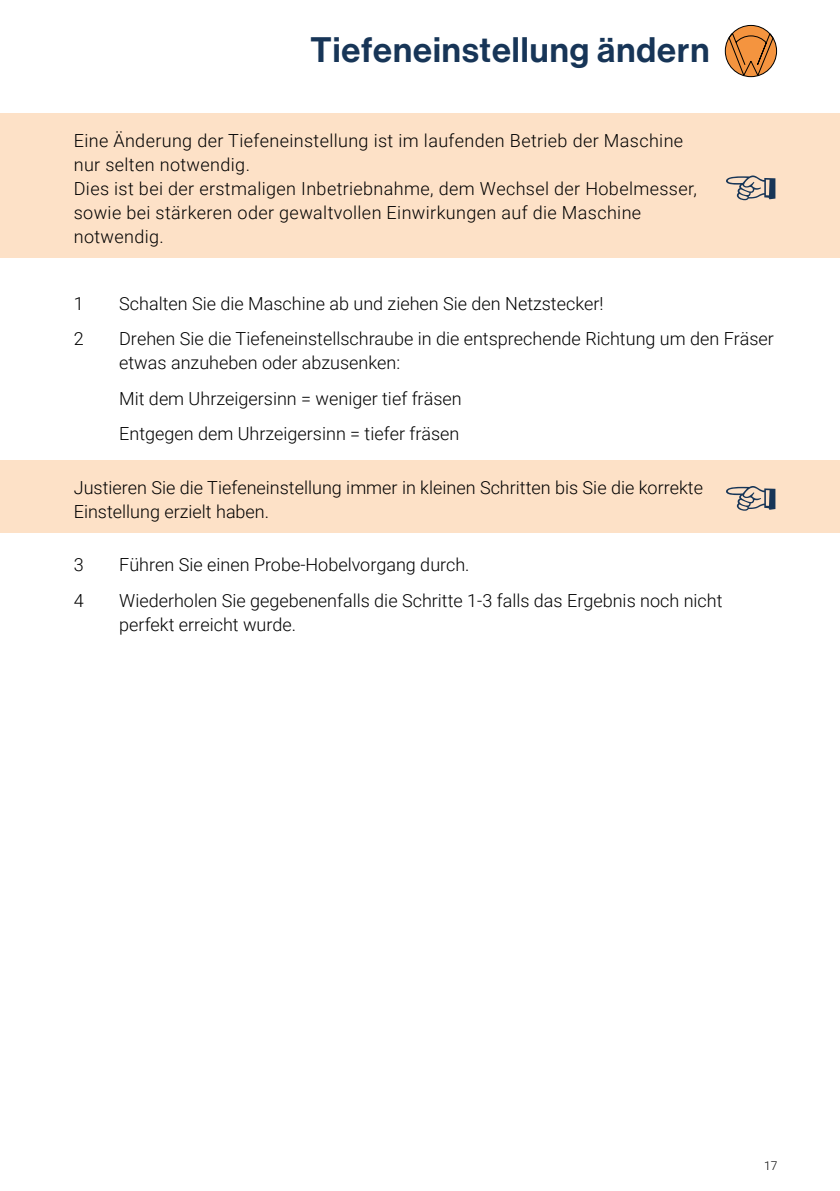
<style>
.page{position:relative;width:840px;height:1191px;background:#fff}
.page>*{position:absolute;margin:0;border:0;box-sizing:border-box;transform-origin:0 0}
.Kapitel_Head-Rechts{font:34.6px "Neue Haas Display Mediu";letter-spacing:.03em;color:#173557}
.Fliesstext_Einrückun{font:300 18px/24px "Roboto";color:#000}
.Fliesstext{font:300 18px/24px "Roboto";letter-spacing:.02em;color:#000}
.Fliesstext-2{font:300 18px/24px "Roboto";color:#000}
.t1{font:300 12px "Roboto";color:#000}
</style>
<div class="page">
<svg style="left:725px;top:25px;width:51px;height:52px"></svg>
<div style="left:724px;top:25px;width:52px;height:52px;border:1px solid #000;border-radius:50%"></div>
<svg style="left:727px;top:31px;width:46px;height:47px;background:#d28b4d"></svg>
<div style="left:0;top:113px;width:839px;height:145px;background:#fde1c7"></div>
<div style="left:0;top:460px;width:839px;height:72px;background:#fde1c7"></div>
<p class="Kapitel_Head-Rechts" style="left:310px;top:30px;width:400px">Tiefeneinstellung ändern</p>
<p class="Fliesstext" style="left:74px;top:128px;width:610px">Eine Änderung der Tiefeneinstellung ist im laufenden Betrieb der Maschine nur selten notwendig.</p>
<p class="Fliesstext" style="left:74px;top:176px;width:624px">Dies ist bei der erstmaligen Inbetriebnahme, dem Wechsel der Hobelmesser, sowie bei stärkeren oder gewaltvollen Einwirkungen auf die Maschine notwendig.</p>
<p class="Fliesstext_Einrückun" style="left:74px;top:291px;width:11px">1</p>
<p class="Fliesstext_Einrückun" style="left:119px;top:291px;width:485px">Schalten Sie die Maschine ab und ziehen Sie den Netzstecker!</p>
<p class="Fliesstext_Einrückun" style="left:74px;top:326px;width:11px">2</p>
<p class="Fliesstext_Einrückun" style="left:119px;top:326px;width:655px">Drehen Sie die Tiefeneinstellschraube in die entsprechende Richtung um den Fräser etwas anzuheben oder abzusenken:</p>
<p class="Fliesstext_Einrückun" style="left:119px;top:385px;width:344px">Mit dem Uhrzeigersinn = weniger tief fräsen</p>
<p class="Fliesstext_Einrückun" style="left:119px;top:421px;width:341px">Entgegen dem Uhrzeigersinn = tiefer fräsen</p>
<p class="Fliesstext-2" style="left:74px;top:474px;width:630px">Justieren Sie die Tiefeneinstellung immer in kleinen Schritten bis Sie die korrekte<br>Einstellung erzielt haben.</p>
<p class="Fliesstext_Einrückun" style="left:74px;top:552px;width:11px">3</p>
<p class="Fliesstext_Einrückun" style="left:119px;top:552px;width:352px">Führen Sie einen Probe-Hobelvorgang durch.</p>
<p class="Fliesstext_Einrückun" style="left:74px;top:588px;width:11px">4</p>
<p class="Fliesstext_Einrückun" style="left:119px;top:588px;width:604px">Wiederholen Sie gegebenenfalls die Schritte 1-3 falls das Ergebnis noch nicht perfekt erreicht wurde.</p>
<p class="t1" style="left:763px;top:1156px;width:15px">17</p>
</div>
